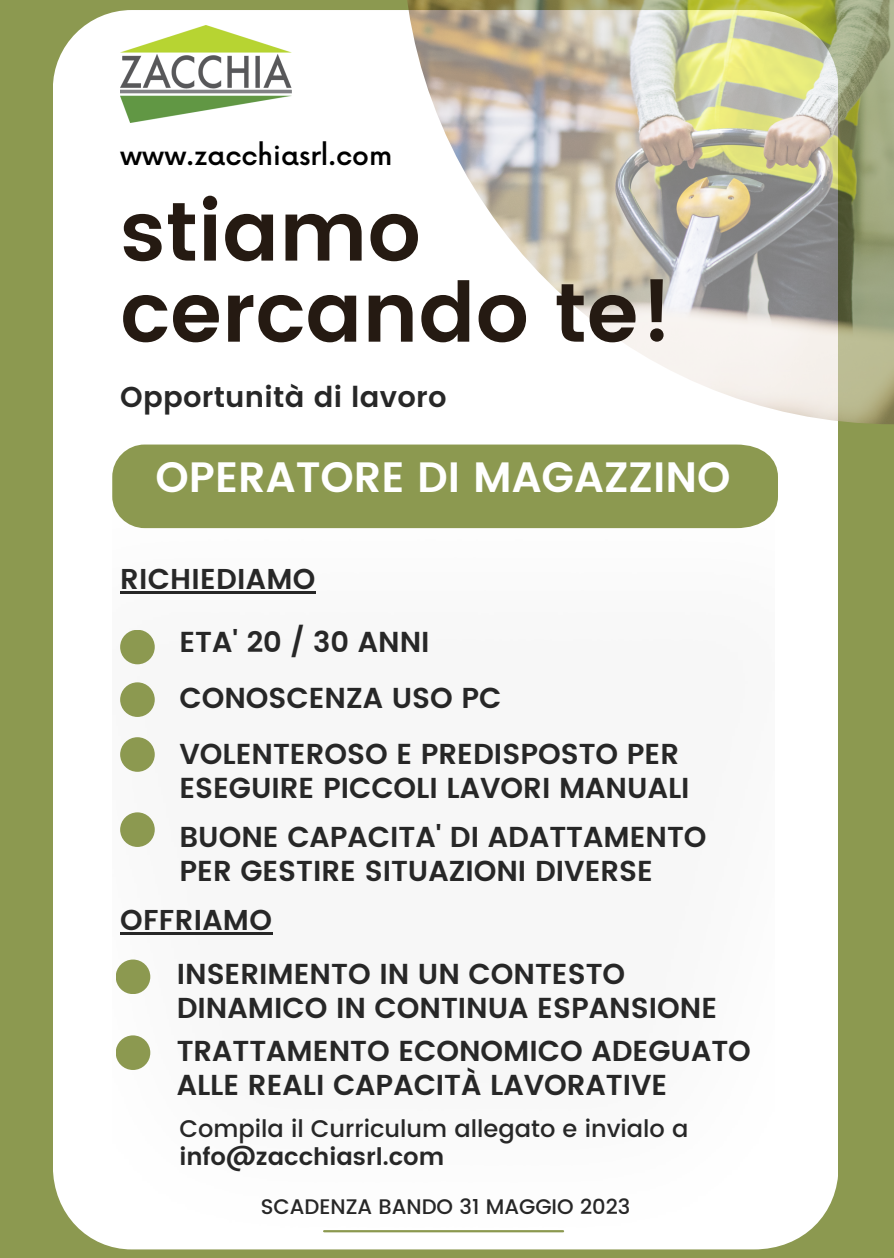
<style>
.page{position:relative;width:894px;height:1258px;background:#fff}
.page>*{position:absolute;margin:0;border:0;box-sizing:border-box;transform-origin:0 0}
.t1{font:600 83.1px "Poppins";color:#251a12}
.t2{font:600 42.3px "Poppins";color:#fff}
.t3{font:600 28.8px/33.9px "Poppins";color:#272727}
.t4{font:500 26.7px "Now";color:#000}
.t5{font:500 24px/28.2px "Poppins";color:#272727}
.t6{font:500 21px "Poppins";color:#272727}
.s1{font-weight:600}
</style>
<div class="page">
<div style="left:0;top:0;width:893px;height:1258px;background:#8c9950"></div>
<div style="left:53px;top:10px;width:784px;height:1239px;background:#fff;border-radius:81px"></div>
<img style="left:407px;top:0;width:486px;height:424px">
<div style="left:112px;top:444px;width:665px;height:84px;background:#8c9950"></div>
<div style="left:120px;top:630px;width:35px;height:34px;background:#8c9950;border-radius:50%"></div>
<div style="left:120px;top:737px;width:35px;height:35px;background:#8c9950;border-radius:50%"></div>
<div style="left:120px;top:812px;width:35px;height:35px;background:#8c9950;border-radius:50%"></div>
<hr style="left:324px;top:1230px;width:239px;height:2px;background:#8c9950">
<div style="left:120px;top:682px;width:35px;height:35px;background:#8c9950;border-radius:50%"></div>
<div style="left:116px;top:959px;width:34px;height:35px;background:#8c9950;border-radius:50%"></div>
<hr style="left:120px;top:591px;width:195px;height:3px;background:#272727">
<hr style="left:120px;top:932px;width:152px;height:2px;background:#272727">
<div style="left:116px;top:1035px;width:34px;height:35px;background:#8c9950;border-radius:50%"></div>
<img style="left:120px;top:26px;width:171px;height:97px">
<p class="t4" style="left:120px;top:141px;width:273px">www.zacchiasrl.com</p>
<p class="t1" style="left:120px;top:183px;width:302px">stiamo</p>
<p class="t1" style="left:120px;top:264px;width:554px">cercando te!</p>
<p class="t3" style="left:120px;top:380px;width:328px">Opportunità di lavoro</p>
<p class="t2" style="left:155px;top:453px;width:576px">OPERATORE DI MAGAZZINO</p>
<p class="t3" style="left:120px;top:562px;width:197px">RICHIEDIAMO</p>
<p class="t3" style="left:179px;top:625px;width:251px">ETA' 20 / 30 ANNI</p>
<p class="t3" style="left:179px;top:681px;width:323px">CONOSCENZA USO PC</p>
<p class="t3" style="left:179px;top:737px;width:511px">VOLENTEROSO E PREDISPOSTO PER<br>ESEGUIRE PICCOLI LAVORI MANUALI</p>
<p class="t3" style="left:179px;top:820px;width:528px">BUONE CAPACITA' DI ADATTAMENTO<br>PER GESTIRE SITUAZIONI DIVERSE</p>
<p class="t3" style="left:120px;top:903px;width:153px">OFFRIAMO</p>
<p class="t3" style="left:177px;top:957px;width:541px">INSERIMENTO IN UN CONTESTO<br>DINAMICO IN CONTINUA ESPANSIONE</p>
<p class="t3" style="left:177px;top:1034px;width:575px">TRATTAMENTO ECONOMICO ADEGUATO<br>ALLE REALI CAPACITÀ LAVORATIVE</p>
<p class="t5" style="left:179px;top:1115px;width:510px">Compila il Curriculum allegato e invialo a <span class="s1">info@zacchiasrl.com</span></p>
<p class="t6" style="left:261px;top:1194px;width:371px">SCADENZA BANDO 31 MAGGIO 2023</p>
</div>
